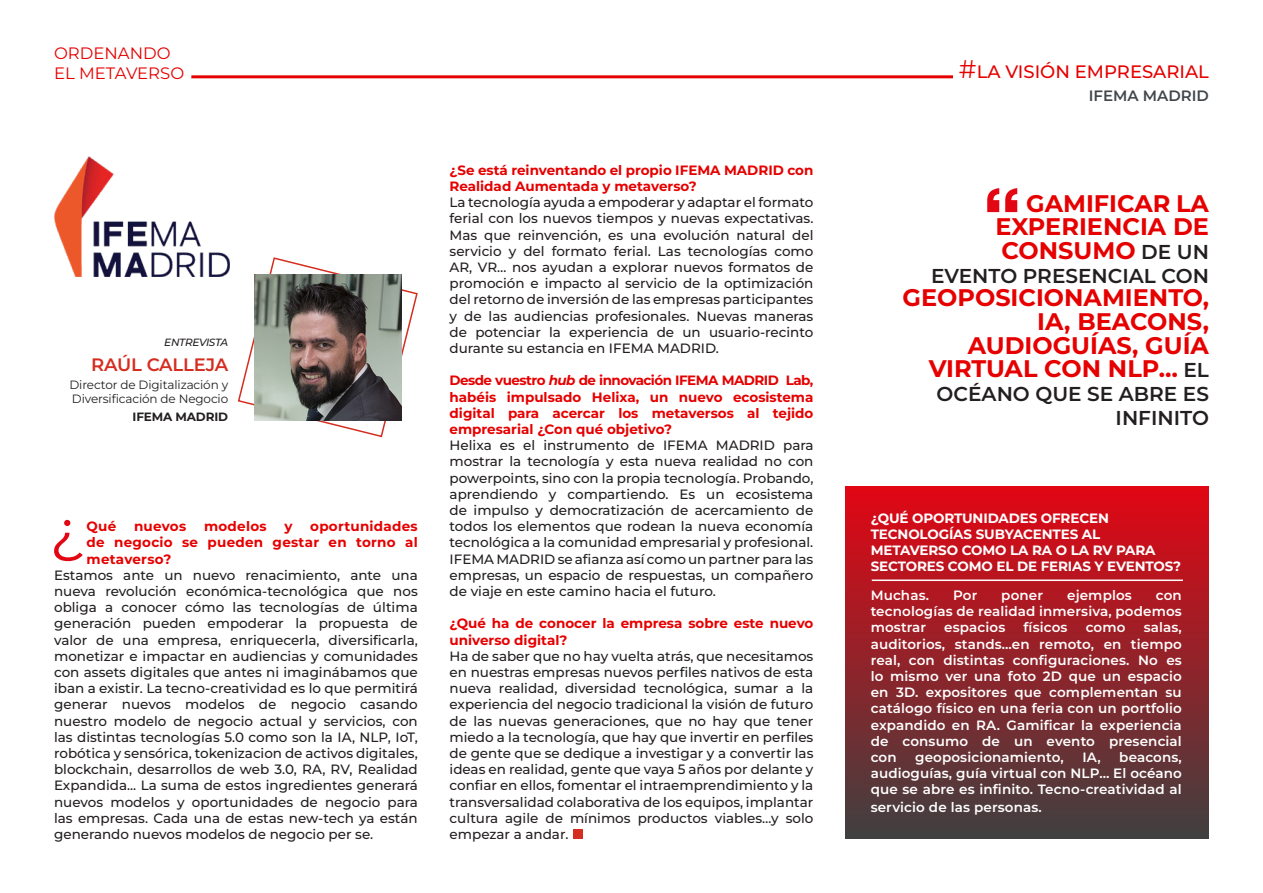
<style>
.page{position:relative;width:1263px;height:893px;background:#fff}
.page>*{position:absolute;margin:0;border:0;box-sizing:border-box;transform-origin:0 0}
.t1{font:72px "Silom";color:#e30613}
.t2{font:59.85px "Montserrat";color:#e30613}
.t3{font:700 24px/23.7px "Montserrat";color:#e60000;text-align:justify}
.t4{font:600 20.1px/23.7px "Montserrat";color:#231f20;text-align:right}
.t5{font:500 18px "Montserrat";color:#e60000}
.t6{font:600 18px "Montserrat";letter-spacing:-.01em;color:#d52d20}
.t7{font:16.5px "Montserrat";color:#e60000}
.t8{font:600 15px "Montserrat";color:#42474b}
.t9{font:500 13.5px/16.2px "Montserrat";color:#231f20;text-align:justify}
.t10{font:600 13.5px/16.2px "Montserrat";letter-spacing:.01em;color:#fff;text-align:justify}
.t11{font:700 13.5px/16.2px "Montserrat";color:#e60000;text-align:justify}
.t12{font:700 13.5px/16.2px "Montserrat";letter-spacing:-.01em;color:#fff}
.t13{font:700 13.5px "Montserrat";letter-spacing:.02em;color:#e60000}
.t14{font:12px/14.4px "Montserrat";letter-spacing:-.01em;color:#231f20}
.t15{font:700 12px "Montserrat";letter-spacing:-.01em;color:#231f20}
.t16{font:italic 500 10.5px "Montserrat";letter-spacing:-.03em;color:#231f20}
.s1{font-style:italic}
.s2{font-weight:400;font-size:25.5px}
.s3{font-weight:600;font-size:20.1px;color:#231f20}
</style>
<div class="page">
<div style="left:573px;top:829px;width:10px;height:10px;background:#d52d20"></div>
<div style="left:845px;top:486px;width:364px;height:352px;background:linear-gradient(to bottom,#e20614,#404040)"></div>
<hr style="left:872px;top:579px;width:311px;height:2px;background:#fff">
<hr style="left:191px;top:75px;width:762px;height:3px;background:#e60000">
<svg style="left:237px;top:257px;width:181px;height:181px"></svg>
<img style="left:254px;top:274px;width:147px;height:146px">
<img style="left:54px;top:156px;width:176px;height:120px">
<p class="t7" style="left:54px;top:42px;width:118px">ORDENANDO</p>
<p class="t7" style="left:54px;top:62px;width:132px">EL METAVERSO</p>
<p class="t16" style="left:164px;top:335px;width:65px">ENTREVISTA</p>
<p class="t6" style="left:91px;top:353px;width:138px">RAÚL CALLEJA</p>
<p class="t14" style="left:70px;top:377px;width:160px">Director de Digitalización y<br>Diversificación de Negocio</p>
<p class="t15" style="left:133px;top:409px;width:97px">IFEMA MADRID</p>
<p class="t2" style="left:50px;top:490px;width:35px">¿</p>
<p class="t11" style="left:87px;top:518px;width:31px">Qué</p>
<p class="t11" style="left:134px;top:518px;width:54px">nuevos</p>
<p class="t13" style="left:204px;top:517px;width:64px">modelos</p>
<p class="t11" style="left:284px;top:518px;width:10px">y</p>
<p class="t11" style="left:87px;top:518px;width:333px;text-indent:224px">oportunidades de negocio se pueden gestar en torno al metaverso?</p>
<p class="t9" style="left:54px;top:566px;width:365px">Estamos ante un nuevo renacimiento, ante una nueva revolución económica-tecnológica que nos obliga a conocer cómo las tecnologías de última generación pueden empoderar la propuesta de valor de una empresa, enriquecerla, diversificarla, monetizar e impactar en audiencias y comunidades con assets digitales que antes ni imaginábamos que iban a existir. La tecno-creatividad es lo que permitirá generar nuevos modelos de negocio casando nuestro modelo de negocio actual y servicios, con las distintas tecnologías 5.0 como son la IA, NLP, IoT, robótica y sensórica, tokenizacion de activos digitales, blockchain, desarrollos de web 3.0, RA, RV, Realidad Expandida... La suma de estos ingredientes generará nuevos modelos y oportunidades de negocio para las empresas. Cada una de estas new-tech ya están generando nuevos modelos de negocio per se.</p>
<p class="t11" style="left:450px;top:161px;width:365px">¿Se está reinventando el propio IFEMA MADRID con<br>Realidad Aumentada y metaverso?</p>
<p class="t9" style="left:450px;top:194px;width:365px">La tecnología ayuda a empoderar y adaptar el formato ferial con los nuevos tiempos y nuevas expectativas.<br>Mas que reinvención, es una evolución natural del servicio y del formato ferial. Las tecnologías como AR, VR… nos ayudan a explorar nuevos formatos de promoción e impacto al servicio de la optimización del retorno de inversión de las empresas participantes y de las audiencias profesionales. Nuevas maneras de potenciar la experiencia de un usuario-recinto durante su estancia en IFEMA MADRID.</p>
<p class="t11" style="left:450px;top:372px;width:365px">Desde vuestro <span class="s1">hub</span> de innovación IFEMA MADRID Lab, habéis impulsado Helixa, un nuevo ecosistema digital para acercar los metaversos al tejido empresarial ¿Con qué objetivo?</p>
<p class="t9" style="left:450px;top:437px;width:365px">Helixa es el instrumento de IFEMA MADRID para mostrar la tecnología y esta nueva realidad no con powerpoints, sino con la propia tecnología. Probando, aprendiendo y compartiendo. Es un ecosistema de impulso y democratización de acercamiento de todos los elementos que rodean la nueva economía tecnológica a la comunidad empresarial y profesional.<br>IFEMA MADRID se afianza así como un partner para las empresas, un espacio de respuestas, un compañero de viaje en este camino hacia el futuro.</p>
<p class="t11" style="left:450px;top:615px;width:365px">¿Qué ha de conocer la empresa sobre este nuevo universo digital?</p>
<p class="t9" style="left:450px;top:647px;width:365px">Ha de saber que no hay vuelta atrás, que necesitamos en nuestras empresas nuevos perfiles nativos de esta nueva realidad, diversidad tecnológica, sumar a la experiencia del negocio tradicional la visión de futuro de las nuevas generaciones, que no hay que tener miedo a la tecnología, que hay que invertir en perfiles de gente que se dedique a investigar y a convertir las ideas en realidad, gente que vaya 5 años por delante y confiar en ellos, fomentar el intraemprendimiento y la transversalidad colaborativa de los equipos, implantar cultura agile de mínimos productos viables…y solo empezar a andar.</p>
<p class="t5" style="left:959px;top:60px;width:252px"><span class="s2">#</span>LA VISIÓN EMPRESARIAL</p>
<p class="t8" style="left:1089px;top:85px;width:122px">IFEMA MADRID</p>
<p class="t1" style="left:981px;top:175px;width:43px">“</p>
<p class="t3" style="left:995px;top:191px;width:215px;text-indent:31px">GAMIFICAR LA EXPERIENCIA DE CONSUMO <span class="s3">DE UN</span></p>
<p class="t4" style="left:931px;top:263px;width:279px">EVENTO PRESENCIAL CON</p>
<p class="t3" style="left:903px;top:285px;width:308px;text-align:right">GEOPOSICIONAMIENTO,<br>IA, BEACONS,<br>AUDIOGUÍAS, GUÍA<br>VIRTUAL CON NLP… <span class="s3">EL</span></p>
<p class="t4" style="left:937px;top:381px;width:274px">OCÉANO QUE SE ABRE ES<br>INFINITO</p>
<p class="t12" style="left:871px;top:509px;width:312px">¿QUÉ OPORTUNIDADES OFRECEN<br>TECNOLOGÍAS SUBYACENTES AL<br>METAVERSO COMO LA RA O LA RV PARA<br>SECTORES COMO EL DE FERIAS Y EVENTOS?</p>
<p class="t10" style="left:871px;top:587px;width:60px">Muchas.</p>
<p class="t10" style="left:953px;top:587px;width:26px">Por</p>
<p class="t10" style="left:1001px;top:587px;width:43px">poner</p>
<p class="t10" style="left:1067px;top:587px;width:66px">ejemplos</p>
<p class="t10" style="left:871px;top:587px;width:313px;text-indent:285px">con tecnologías de realidad inmersiva, podemos mostrar</p>
<p class="t10" style="left:944px;top:619px;width:63px">espacios</p>
<p class="t10" style="left:1023px;top:619px;width:45px">físicos</p>
<p class="t10" style="left:1086px;top:619px;width:41px">como</p>
<p class="t10" style="left:871px;top:619px;width:313px;text-indent:273px">salas, auditorios, stands…en remoto, en tiempo real, con distintas configuraciones. No es lo mismo ver una foto 2D que un espacio en 3D. expositores que complementan su catálogo físico en una feria con un portfolio expandido en RA. Gamificar la experiencia de consumo de un evento presencial con</p>
<p class="t10" style="left:915px;top:749px;width:150px">geoposicionamiento,</p>
<p class="t10" style="left:1082px;top:749px;width:20px">IA,</p>
<p class="t10" style="left:871px;top:749px;width:313px;text-indent:249px">beacons, audioguías, guía virtual con NLP… El océano que se abre es infinito. Tecno-creatividad al</p>
<p class="t10" style="left:871px;top:799px;width:173px">servicio de las personas.</p>
</div>
